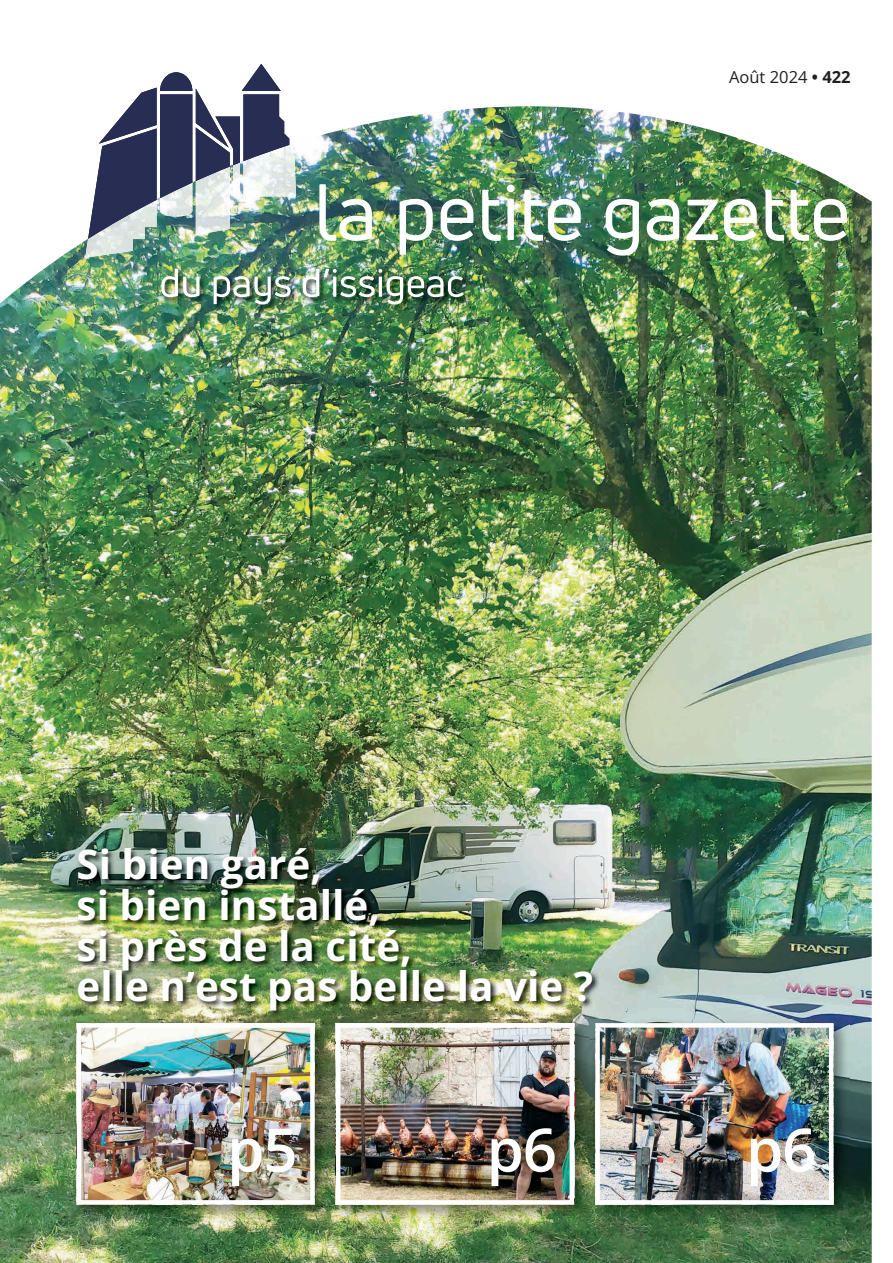
<style>
.page{position:relative;width:893px;height:1263px;background:#fff}
.page>*{position:absolute;margin:0;border:0;box-sizing:border-box;transform-origin:0 0}
.t1{font:600 60px "Open Sans";color:#fff}
.t2{font:700 40.5px/40.5px "Open Sans";color:#fff}
.t3{font:16.5px "Open Sans";color:#231f20}
.s1{font-weight:700}
</style>
<div class="page">
<img style="left:0;top:106px;width:872px;height:1157px">
<img style="left:319px;top:184px;width:528px;height:72px">
<img style="left:160px;top:267px;width:311px;height:45px">
<img style="left:161px;top:269px;width:302px;height:35px">
<img style="left:85px;top:200px;width:72px;height:58px">
<img style="left:289px;top:145px;width:7px;height:51px">
<svg style="left:88px;top:64px;width:201px;height:175px"></svg>
<img style="left:73px;top:1020px;width:257px;height:200px">
<img style="left:77px;top:1023px;width:238px;height:182px">
<img style="left:333px;top:1020px;width:257px;height:200px">
<img style="left:336px;top:1023px;width:238px;height:182px">
<img style="left:592px;top:1020px;width:257px;height:200px">
<img style="left:595px;top:1023px;width:238px;height:182px">
<img style="left:76px;top:847px;width:524px;height:170px">
<p class="t3" style="left:729px;top:65px;width:123px">Août 2024 <span class="s1">• 422</span></p>
<p class="t2" style="left:77px;top:843px;width:518px">Si bien garé,<br>si bien installé,<br>si près de la cité,<br>elle n’est pas belle la vie ?</p>
<h1 class="t1" style="left:227px;top:1109px;width:72px">p5</h1>
<h1 class="t1" style="left:487px;top:1109px;width:72px">p6</h1>
<h1 class="t1" style="left:746px;top:1109px;width:72px">p6</h1>
</div>
